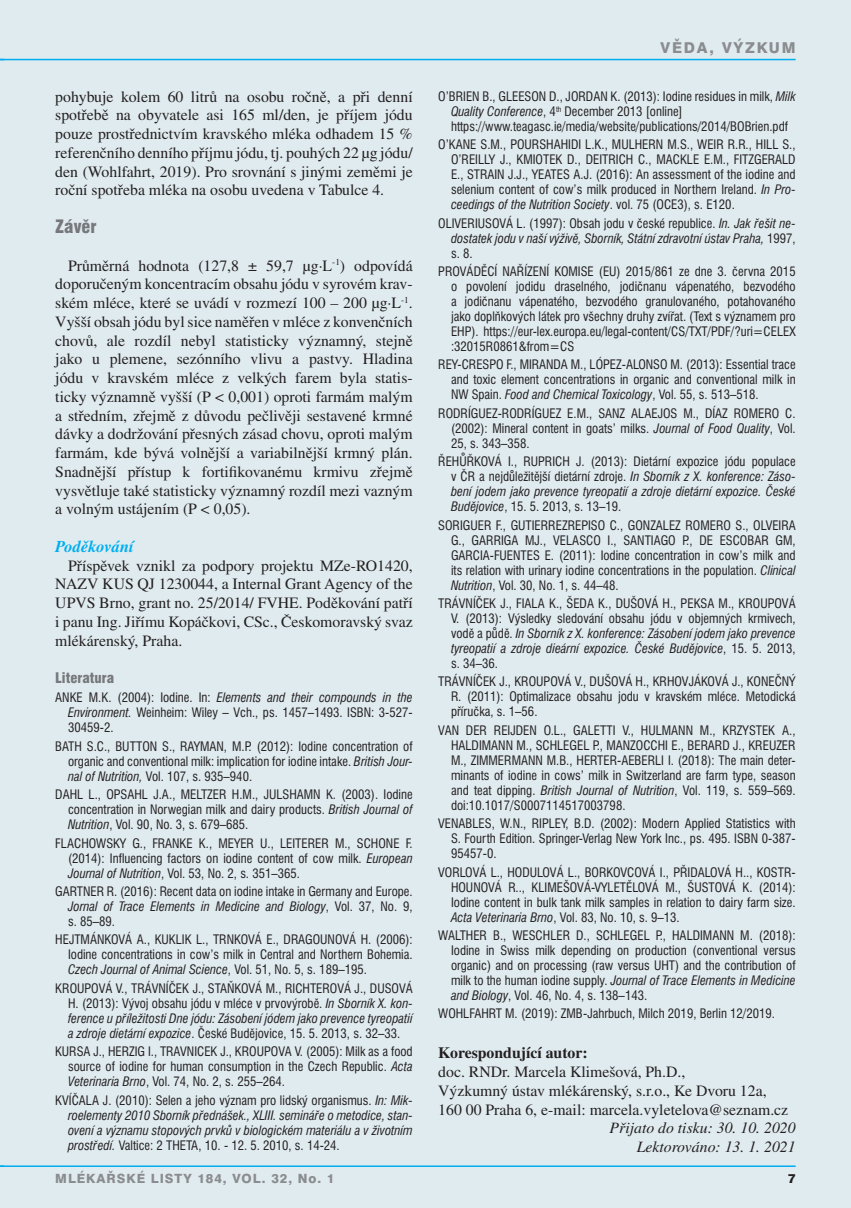
<style>
.page{position:relative;width:851px;height:1208px;background:#fff}
.page>*{position:absolute;margin:0;border:0;box-sizing:border-box;transform-origin:0 0}
.t1{font:900 condensed 18px "Swiss 721 BTCE";color:#76787b}
.t2{font:italic 700 16.5px "Times CE";color:#00aeef}
.t3{font:15.75px/18.8px "Times CE";color:#231f20;text-align:justify}
.t4{font:italic 15.75px/18.8px "Times CE";color:#231f20;text-align:right}
.t5{font:700 15.75px "Times CE";color:#231f20}
.t6{font:800 15px "Swiss 721 BTCE";letter-spacing:.12em;color:#8a8c8f}
.t7{font:900 condensed 14.25px "Swiss 721 BTCE";color:#76787b}
.t8{font:condensed 12.75px/15px "Swiss 721 BTCE";color:#231f20;text-align:justify}
.t9{font:italic condensed 12.75px/15px "Swiss 721 BTCE";color:#231f20;text-align:justify}
.t10{font:800 12.75px "Swiss 721 BTCE";letter-spacing:.075em;color:#8a8c8f}
.t11{font:800 12.75px "Swiss 721 BTCE";color:#231f20}
.s1{font-style:italic}
.s2{font-style:normal}
</style>
<div class="page">
<div style="left:0;top:0;width:850px;height:1208px;background:#e0ebf0"></div>
<hr style="left:0;top:59px;width:795px;height:1px;background:#00aeef">
<hr style="left:0;top:1165px;width:795px;height:2px;background:#00aeef">
<p class="t3" style="left:55px;top:87px;width:359px">pohybuje kolem 60 litrů na osobu ročně, a při denní spotřebě na obyvatele asi 165 ml/den, je příjem jódu pouze prostřednictvím kravského mléka odhadem 15 % referenčního denního příjmu jódu, tj. pouhých 22 μg jódu/ den (Wohlfahrt, 2019). Pro srovnání s jinými zeměmi je roční spotřeba mléka na osobu uvedena v Tabulce 4.</p>
<h1 class="t1" style="left:55px;top:214px;width:43px">Závěr</h1>
<p class="t3" style="left:55px;top:256px;width:359px;text-indent:13px">Průměrná hodnota (127,8 ± 59,7 μg·L<sup>-1</sup>) odpovídá doporučeným koncentracím obsahu jódu v syrovém krav&shy;ském mléce, které se uvádí v rozmezí 100 – 200 μg·L<sup>-1</sup>.<br>Vyšší obsah jódu byl sice naměřen v mléce z konvenčních chovů, ale rozdíl nebyl statisticky významný, stejně jako u plemene, sezónního vlivu a pastvy. Hladina jódu v kravském mléce z velkých farem byla statis&shy;ticky významně vyšší (P &lt; 0,001) oproti farmám malým a středním, zřejmě z důvodu pečlivěji sestavené krmné dávky a dodržování přesných zásad chovu, oproti malým farmám, kde bývá volnější a variabilnější krmný plán.<br>Snadnější přístup k fortifikovanému krmivu zřejmě vysvětluje také statisticky významný rozdíl mezi vazným a volným ustájením (P &lt; 0,05).</p>
<p class="t2" style="left:55px;top:536px;width:80px">Poděkování</p>
<p class="t3" style="left:55px;top:556px;width:359px;text-indent:13px">Příspěvek vznikl za podpory projektu MZe-RO1420, NAZV KUS QJ 1230044, a Internal Grant Agency of the UPVS Brno, grant no. 25/2014/ FVHE. Poděkování patří i panu Ing. Jiřímu Kopáčkovi, CSc., Českomoravský svaz mlékárenský, Praha.</p>
<p class="t7" style="left:55px;top:668px;width:60px">Literatura</p>
<p class="t8" style="left:68px;top:689px;width:346px;text-indent:-13px">ANKE M.K. (2004): Iodine. In: <span class="s1">Elements and their compounds in the Environment.</span> Weinheim: Wiley – Vch., ps. 1457–1493. ISBN: 3-527- 30459-2.</p>
<p class="t8" style="left:68px;top:738px;width:346px;text-indent:-13px">BATH S.C., BUTTON S., RAYMAN, M.P. (2012): Iodine concentration of organic and conventional milk: implication for iodine intake. <span class="s1">British Jour&shy;nal of Nutrition,</span> Vol. 107, s. 935–940.</p>
<p class="t8" style="left:68px;top:786px;width:346px;text-indent:-13px">DAHL L., OPSAHL J.A., MELTZER H.M., JULSHAMN K. (2003). Iodine concentration in Norwegian milk and dairy products. <span class="s1">British Journal of Nutrition</span>, Vol. 90, No. 3, s. 679–685.</p>
<p class="t8" style="left:68px;top:835px;width:346px;text-indent:-13px">FLACHOWSKY G., FRANKE K., MEYER U., LEITERER M., SCHONE F. (2014): Influencing factors on iodine content of cow milk. <span class="s1">European Journal of Nutrition</span>, Vol. 53, No. 2, s. 351–365.</p>
<p class="t8" style="left:68px;top:883px;width:346px;text-indent:-13px">GARTNER R. (2016): Recent data on iodine intake in Germany and Europe.<br><span class="s1">Jornal of Trace Elements in Medicine and Biology</span>, Vol. 37, No. 9, s. 85–89.</p>
<p class="t8" style="left:68px;top:931px;width:346px;text-indent:-13px">HEJTMÁNKOVÁ A., KUKLIK L., TRNKOVÁ E., DRAGOUNOVÁ H. (2006):<br>Iodine concentrations in cow’s milk in Central and Northern Bohemia.<br><span class="s1">Czech Journal of Animal Science</span>, Vol. 51, No. 5, s. 189–195.</p>
<p class="t8" style="left:68px;top:980px;width:346px;text-indent:-13px">KROUPOVÁ V., TRÁVNÍČEK J., STAŇKOVÁ M., RICHTEROVÁ J., DUSOVÁ H. (2013): Vývoj obsahu jódu v mléce v prvovýrobě. <span class="s1">In Sborník X. kon&shy;ference u příležitosti Dne jódu: Zásobení jódem jako prevence tyreopatií a zdroje dietární expozice</span>. České Budějovice, 15. 5. 2013, s. 32–33.</p>
<p class="t8" style="left:68px;top:1043px;width:346px;text-indent:-13px">KURSA J., HERZIG I., TRAVNICEK J., KROUPOVA V. (2005): Milk as a food source of iodine for human consumption in the Czech Republic. <span class="s1">Acta Veterinaria Brno</span>, Vol. 74, No. 2, s. 255–264.</p>
<p class="t9" style="left:68px;top:1092px;width:346px;text-indent:-13px"><span class="s2">KVÍČALA J. (2010): Selen a jeho význam pro lidský organismus.</span> In: Mik&shy;roelementy 2010 Sborník přednášek., XLIII. semináře o metodice, stan&shy;ovení a významu stopových prvků v biologickém materiálu a v životním prostředí. <span class="s2">Valtice: 2 THETA, 10. - 12. 5. 2010, s. 14-24.</span></p>
<p class="t6" style="left:660px;top:38px;width:137px">VĚDA, VÝZKUM</p>
<p class="t8" style="left:451px;top:88px;width:346px;text-align:left;text-indent:-13px">O’BRIEN B., GLEESON D., JORDAN K. (2013): Iodine residues in milk, <span class="s1">Milk<br>Quality Conference</span>, 4<sup>th</sup> December 2013 [online] https://www.teagasc.ie/media/website/publications/2014/BOBrien.pdf</p>
<p class="t8" style="left:451px;top:136px;width:346px;text-indent:-13px">O’KANE S.M., POURSHAHIDI L.K., MULHERN M.S., WEIR R.R., HILL S., O’REILLY J., KMIOTEK D., DEITRICH C., MACKLE E.M., FITZGERALD E., STRAIN J.J., YEATES A.J. (2016): An assessment of the iodine and selenium content of cow’s milk produced in Northern Ireland. <span class="s1">In Pro&shy;ceedings of the Nutrition Society</span>. vol. 75 (OCE3), s. E120.</p>
<p class="t9" style="left:451px;top:215px;width:346px;text-indent:-13px"><span class="s2">OLIVERIUSOVÁ L. (1997): Obsah jodu v české republice.</span> In. Jak řešit ne&shy;dostatek jodu v naší výživě, Sborník, Státní zdravotní ústav Praha, <span class="s2">1997, s. 8.</span></p>
<p class="t8" style="left:451px;top:263px;width:346px;text-indent:-13px">PROVÁDĚCÍ NAŘÍZENÍ KOMISE (EU) 2015/861 ze dne 3. června 2015 o povolení jodidu draselného, jodičnanu vápenatého, bezvodého a jodičnanu vápenatého, bezvodého granulovaného, potahovaného jako doplňkových látek pro všechny druhy zvířat. (Text s významem pro EHP). https://eur-lex.europa.eu/legal-content/CS/TXT/PDF/?uri=CELEX :32015R0861&amp;from=CS</p>
<p class="t8" style="left:451px;top:357px;width:346px;text-indent:-13px">REY-CRESPO F., MIRANDA M., LÓPEZ-ALONSO M. (2013): Essential trace and toxic element concentrations in organic and conventional milk in NW Spain. <span class="s1">Food and Chemical Toxicology</span>, Vol. 55, s. 513–518.</p>
<p class="t8" style="left:451px;top:405px;width:346px;text-indent:-13px">RODRÍGUEZ-RODRÍGUEZ E.M., SANZ ALAEJOS M., DÍAZ ROMERO C. (2002): Mineral content in goats’ milks. <span class="s1">Journal of Food Quality</span>, Vol.<br>25, s. 343–358.</p>
<p class="t8" style="left:451px;top:453px;width:346px;text-indent:-13px">ŘEHŮŘKOVÁ I., RUPRICH J. (2013): Dietární expozice jódu populace v ČR a nejdůležitější dietární zdroje. <span class="s1">In Sborník z X. konference: Záso&shy;bení jodem jako prevence tyreopatií a zdroje dietární expozice. České Budějovice</span>, 15. 5. 2013, s. 13–19.</p>
<p class="t8" style="left:451px;top:517px;width:346px;text-indent:-13px">SORIGUER F., GUTIERREZREPISO C., GONZALEZ ROMERO S., OLVEIRA G., GARRIGA MJ., VELASCO I., SANTIAGO P., DE ESCOBAR GM, GARCIA-FUENTES E. (2011): Iodine concentration in cow’s milk and its relation with urinary iodine concentrations in the population. <span class="s1">Clinical Nutrition</span>, Vol. 30, No. 1, s. 44–48.</p>
<p class="t8" style="left:451px;top:595px;width:346px;text-indent:-13px">TRÁVNÍČEK J., FIALA K., ŠEDA K., DUŠOVÁ H., PEKSA M., KROUPOVÁ V. (2013): Výsledky sledování obsahu jódu v objemných krmivech, vodě a půdě. <span class="s1">In Sborník z X. konference: Zásobení jodem jako prevence tyreopatií a zdroje dieární expozice. České Budějovice</span>, 15. 5. 2013, s. 34–36.</p>
<p class="t8" style="left:451px;top:673px;width:346px;text-indent:-13px">TRÁVNÍČEK J., KROUPOVÁ V., DUŠOVÁ H., KRHOVJÁKOVÁ J., KONEČNÝ R. (2011): Optimalizace obsahu jodu v kravském mléce. Metodická příručka, s. 1–56.</p>
<p class="t8" style="left:451px;top:722px;width:346px;text-indent:-13px">VAN DER REIJDEN O.L., GALETTI V., HULMANN M., KRZYSTEK A., HALDIMANN M., SCHLEGEL P., MANZOCCHI E., BERARD J., KREUZER M., ZIMMERMANN M.B., HERTER-AEBERLI I. (2018): The main deter&shy;minants of iodine in cows’ milk in Switzerland are farm type, season and teat dipping. <span class="s1">British Journal of Nutrition</span>, Vol. 119, s. 559–569. doi:10.1017/S0007114517003798.</p>
<p class="t8" style="left:451px;top:815px;width:346px;text-indent:-13px">VENABLES, W.N., RIPLEY, B.D. (2002): Modern Applied Statistics with S. Fourth Edition. Springer-Verlag New York Inc., ps. 495. ISBN 0-387- 95457-0.</p>
<p class="t8" style="left:451px;top:864px;width:346px;text-indent:-13px">VORLOVÁ L., HODULOVÁ L., BORKOVCOVÁ I., PŘIDALOVÁ H.., KOSTR-HOUNOVÁ R.., KLIMEŠOVÁ-VYLETĚLOVÁ M., ŠUSTOVÁ K. (2014):<br>Iodine content in bulk tank milk samples in relation to dairy farm size.<br><span class="s1">Acta Veterinaria Brno</span>, Vol. 83, No. 10, s. 9–13.</p>
<p class="t8" style="left:451px;top:927px;width:346px;text-indent:-13px">WALTHER B., WESCHLER D., SCHLEGEL P., HALDIMANN M. (2018):<br>Iodine in Swiss milk depending on production (conventional versus organic) and on processing (raw versus UHT) and the contribution of milk to the human iodine supply. <span class="s1">Journal of Trace Elements in Medicine and Biology</span>, Vol. 46, No. 4, s. 138–143.</p>
<p class="t8" style="left:438px;top:1005px;width:338px">WOHLFAHRT M. (2019): ZMB-Jahrbuch, Milch 2019, Berlin 12/2019.</p>
<p class="t5" style="left:438px;top:1043px;width:151px">Korespondující autor:</p>
<p class="t3" style="left:438px;top:1062px;width:351px;text-align:left">doc. RNDr. Marcela Klimešová, Ph.D.,<br>Výzkumný ústav mlékárenský, s.r.o., Ke Dvoru 12a,<br>160 00 Praha 6, e-mail: marcela.vyletelova@seznam.cz</p>
<p class="t4" style="left:609px;top:1118px;width:187px">Přijato do tisku: 30. 10. 2020<br>Lektorováno: 13. 1. 2021</p>
<p class="t10" style="left:55px;top:1170px;width:280px">MLÉKAŘSKÉ LISTY 184, VOL. 32, NO. 1</p>
<p class="t11" style="left:788px;top:1170px;width:9px">7</p>
</div>
